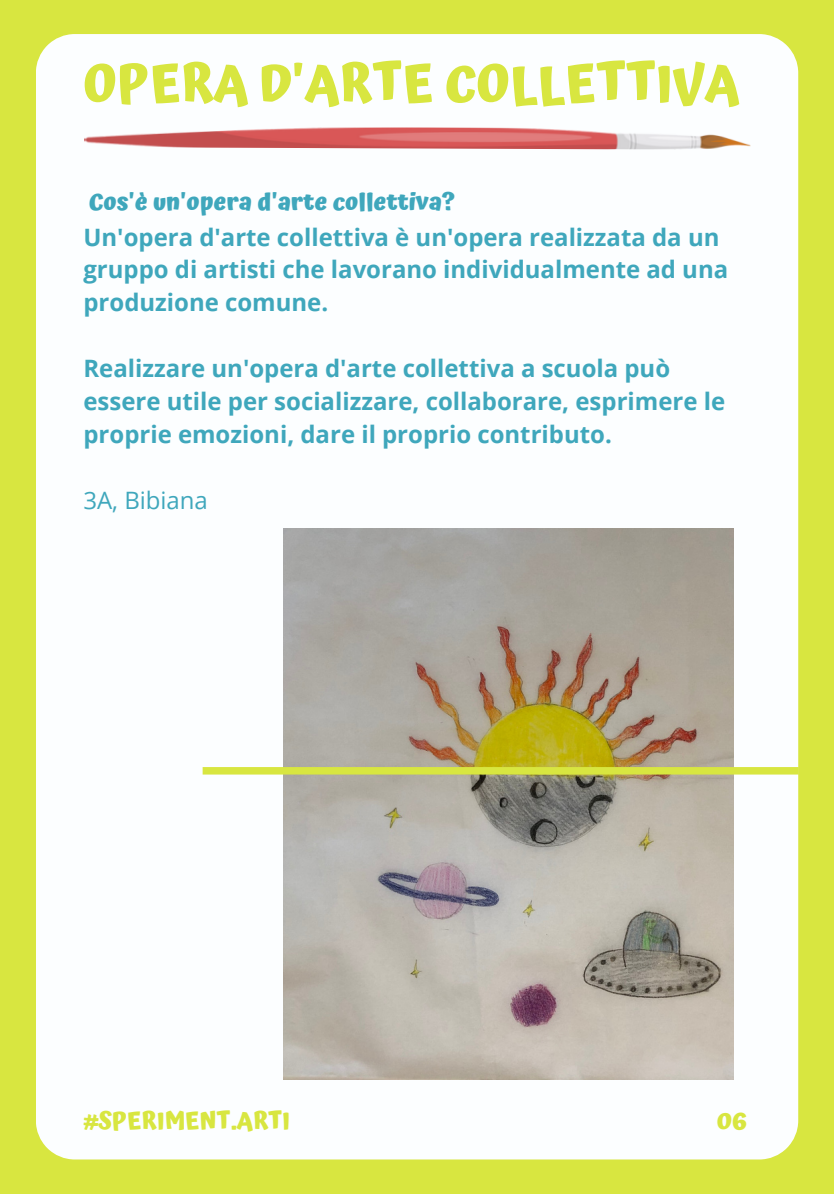
<style>
.page{position:relative;width:834px;height:1196px;background:#fff}
.page>*{position:absolute;margin:0;border:0;box-sizing:border-box;transform-origin:0 0}
.t1{font:700 51.4px "Atma";color:#d8e640}
.t2{font:700 24px/33px "Open Sans";color:#3fa7bc}
.t3{font:700 24px "Atma";color:#3fa7bc}
.t4{font:700 24px "Atma";color:#d8e640}
.t5{font:24px "Open Sans";color:#3fa7bc}
</style>
<div class="page">
<div style="left:0;top:0;width:834px;height:1193px;background:#d8e640"></div>
<div style="left:36px;top:34px;width:762px;height:1125px;background:#fcfeff"></div>
<img style="left:84px;top:126px;width:666px;height:24px">
<img style="left:284px;top:528px;width:449px;height:551px">
<div style="left:203px;top:767px;width:596px;height:7px;background:#d8e640"></div>
<h1 class="t1" style="left:83px;top:53px;width:657px">OPERA D'ARTE COLLETTIVA</h1>
<p class="t3" style="left:89px;top:187px;width:368px">Cos'è un'opera d'arte collettiva?</p>
<p class="t2" style="left:83px;top:220px;width:646px">Un'opera d'arte collettiva è un'opera realizzata da un gruppo di artisti che lavorano individualmente ad una produzione comune.</p>
<p class="t2" style="left:83px;top:351px;width:643px">Realizzare un'opera d'arte collettiva a scuola può essere utile per socializzare, collaborare, esprimere le proprie emozioni, dare il proprio contributo.</p>
<p class="t5" style="left:83px;top:483px;width:126px">3A, Bibiana</p>
<p class="t4" style="left:83px;top:1106px;width:208px">#SPERIMENT.ARTI</p>
<p class="t4" style="left:716px;top:1106px;width:32px">06</p>
</div>
